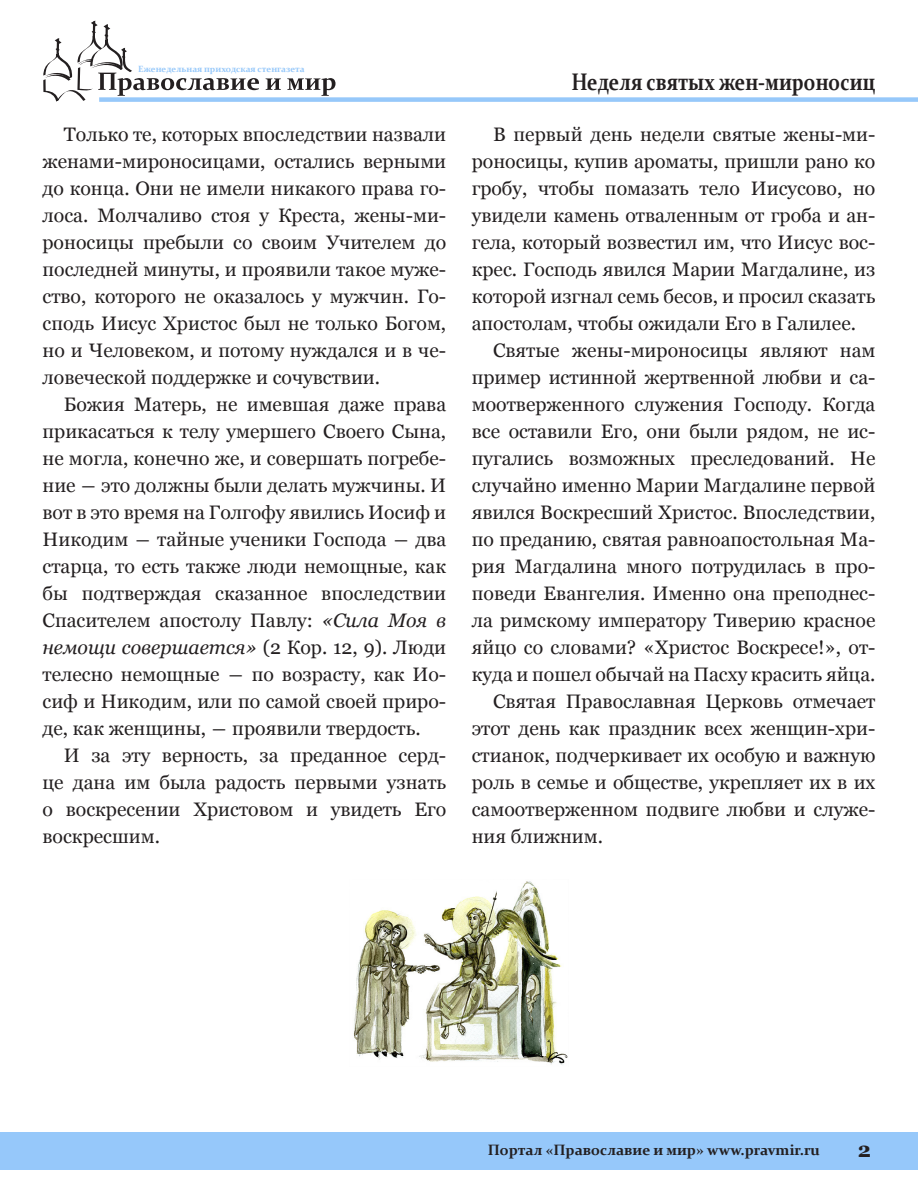
<style>
.page{position:relative;width:918px;height:1188px;background:#fff}
.page>*{position:absolute;margin:0;border:0;box-sizing:border-box;transform-origin:0 0}
.Podzagolovok{font:700 24px "Constantia";color:#231f20;scale:.82 1}
.t1{font:700 21px "Georgia";color:#231f20}
.Text{font:19.5px/27px "Georgia";color:#231f20;text-align:justify}
.t2{font:700 15px "Constantia";color:#231f20}
.t3{font:700 9px "Constantia";color:#96c8fa}
.s1{font-style:italic}
</style>
<div class="page">
<svg style="left:43px;top:20px;width:216px;height:81px"></svg>
<svg style="left:266px;top:78px;width:15px;height:12px"></svg>
<svg style="left:287px;top:78px;width:49px;height:18px"></svg>
<div style="left:99px;top:97px;width:819px;height:5px;background:#96c8fa"></div>
<div style="left:0;top:1132px;width:918px;height:37px;background:#96c8fa"></div>
<img style="left:353px;top:881px;width:215px;height:184px">
<p class="t3" style="left:138px;top:63px;width:168px">Еженедельная приходская стенгазета</p>
<p class="Text" style="left:43px;top:121px;width:405px;text-indent:21px">Только те, которых впоследствии назвали женами-мироносицами, остались верными до конца. Они не имели никакого права го&shy;лоса. Молчаливо стоя у Креста, жены-ми&shy;роносицы пребыли со своим Учителем до последней минуты, и проявили такое муже&shy;ство, которого не оказалось у мужчин. Го&shy;сподь Иисус Христос был не только Богом, но и Человеком, и потому нуждался и в че&shy;ловеческой поддержке и сочувствии.</p>
<p class="Text" style="left:43px;top:391px;width:405px;text-indent:21px">Божия Матерь, не имевшая даже права прикасаться к телу умершего Своего Сына, не могла, конечно же, и совершать погребе&shy;ние ― это должны были делать мужчины. И вот в это время на Голгофу явились Иосиф и Никодим ― тайные ученики Господа ― два старца, то есть также люди немощные, как бы подтверждая сказанное впоследствии Спасителем апостолу Павлу: <span class="s1">«Сила Моя в немощи совершается»</span> (2 Кор. 12, 9). Люди телесно немощные ― по возрасту, как Ио&shy;сиф и Никодим, или по самой своей приро&shy;де, как женщины, ― проявили твердость.</p>
<p class="Text" style="left:43px;top:742px;width:405px;text-indent:21px">И за эту верность, за преданное серд&shy;це дана им была радость первыми узнать о воскресении Христовом и увидеть Его воскресшим.</p>
<p class="Podzagolovok" style="left:571px;top:65px;width:372px">Неделя святых жен-мироносиц</p>
<p class="Text" style="left:472px;top:121px;width:405px;text-indent:21px">В первый день недели святые жены-ми&shy;роносицы, купив ароматы, пришли рано ко гробу, чтобы помазать тело Иисусово, но увидели камень отваленным от гроба и ан&shy;гела, который возвестил им, что Иисус вос&shy;крес. Господь явился Марии Магдалине, из которой изгнал семь бесов, и просил сказать апостолам, чтобы ожидали Его в Галилее.</p>
<p class="Text" style="left:472px;top:337px;width:405px;text-indent:21px">Святые жены-мироносицы являют нам пример истинной жертвенной любви и са&shy;моотверженного служения Господу. Когда все оставили Его, они были рядом, не ис&shy;пугались возможных преследований. Не случайно именно Марии Магдалине первой явился Воскресший Христос. Впоследствии, по преданию, святая равноапостольная Ма&shy;рия Магдалина много потрудилась в про&shy;поведи Евангелия. Именно она преподнес&shy;ла римскому императору Тиверию красное яйцо со словами? «Христос Воскресе!», от&shy;куда и пошел обычай на Пасху красить яйца.</p>
<p class="Text" style="left:472px;top:688px;width:405px;text-indent:21px">Святая Православная Церковь отмечает этот день как праздник всех женщин-хри&shy;стианок, подчеркивает их особую и важную роль в семье и обществе, укрепляет их в их самоотверженном подвиге любви и служе&shy;ния ближним.</p>
<p class="t2" style="left:488px;top:1139px;width:334px">Портал «Православие и мир» www.pravmir.ru</p>
<p class="t1" style="left:858px;top:1137px;width:15px">2</p>
</div>
